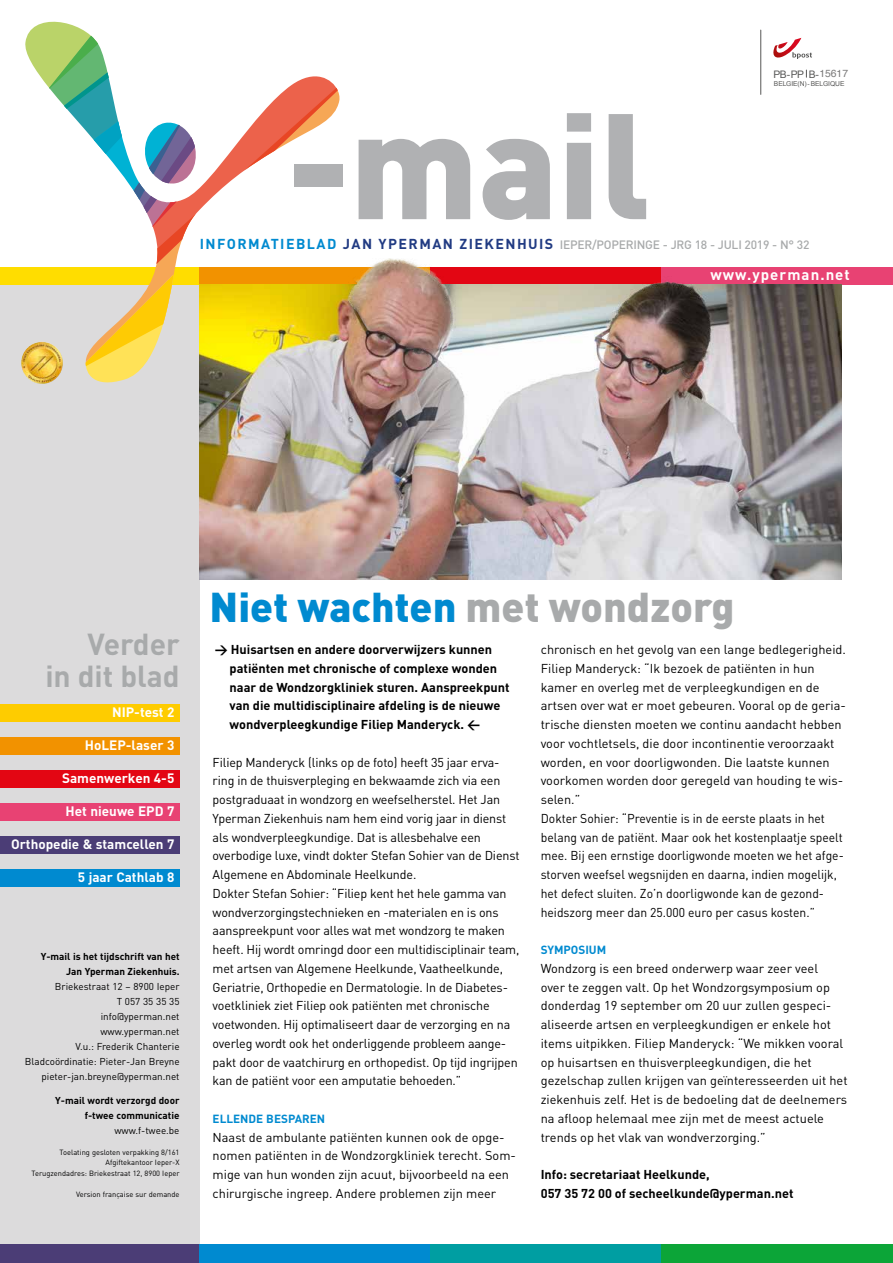
<style>
.page{position:relative;width:893px;height:1263px;background:#fff}
.page>*{position:absolute;margin:0;border:0;box-sizing:border-box;transform-origin:0 0}
.t1{font:900 147.6px "DIN";color:#b0b1b3}
.t2{font:900 41.1px "DIN";color:#008ad0}
.t3{font:700 30px/31.5px "DIN";color:#a8aaab;text-align:right}
.t4{font:700 15px "DIN";letter-spacing:.07em;color:#fff}
.t5{font:700 13.5px "DIN";color:#fff}
.t6{font:12.75px/18.8px "DIN";color:#000}
.t7{font:700 12.75px/18.8px "DIN";color:#000}
.t8{font:500 12px "DIN";letter-spacing:-.02em;color:#a8aaab}
.t9{font:700 11.7px "DIN";color:#008ad0}
.t10{font:10.35px "Arial";color:#575756}
.t11{font:9.9px/15px "DIN";color:#000;text-align:right}
.t12{font:700 9.9px/15px "DIN";color:#000;text-align:right}
.t13{font:7.5px/10.5px "DIN";color:#000;text-align:right}
.t14{font:6.75px "Arial";letter-spacing:-.005em;color:#575756}
.s1{font-family:"Helvetica";color:#7c7b7b}
.s2{font-weight:700;font-size:14.25px;color:#008ad0}
.s3{font-weight:700;font-size:14.25px;color:#213b83}
.s4{color:#a8aaab}
</style>
<div class="page">
<div style="left:0;top:276px;width:200px;height:987px;background:#dcdbdc"></div>
<div style="left:0;top:268px;width:200px;height:17px;background:#fd0"></div>
<div style="left:662px;top:268px;width:231px;height:17px;background:#e84273"></div>
<div style="left:0;top:1245px;width:200px;height:18px;background:#4b3d76"></div>
<div style="left:200px;top:1245px;width:231px;height:18px;background:#008ad0"></div>
<div style="left:431px;top:1245px;width:231px;height:18px;background:#009ea2"></div>
<div style="left:662px;top:1245px;width:231px;height:18px;background:#0ca538"></div>
<svg style="left:24px;top:21px;width:315px;height:368px"></svg>
<div style="left:0;top:704px;width:180px;height:17px;background:#fecc00"></div>
<div style="left:0;top:737px;width:180px;height:17px;background:#f29200"></div>
<div style="left:0;top:770px;width:180px;height:17px;background:#e30613"></div>
<div style="left:0;top:803px;width:180px;height:17px;background:#e84273"></div>
<div style="left:0;top:836px;width:180px;height:17px;background:#4b3d76"></div>
<div style="left:0;top:869px;width:180px;height:17px;background:#008ad0"></div>
<hr style="left:760px;top:30px;width:1px;height:64px;background:#575756">
<svg style="left:773px;top:38px;width:39px;height:21px"></svg>
<img style="left:21px;top:342px;width:42px;height:42px;border-radius:21px">
<img style="left:200px;top:254px;width:642px;height:325px">
<h1 class="t1" style="left:287px;top:67px;width:365px">-mail</h1>
<p class="t10" style="left:773px;top:67px;width:76px">PB-PP B-<span class="s1">15617</span></p>
<p class="t14" style="left:774px;top:79px;width:72px">BELGIE(N) - BELGIQUE</p>
<p class="t8" style="left:200px;top:237px;width:611px"><span class="s2">INFORMATIEBLAD</span> <span class="s3">JAN YPERMAN ZIEKENHUIS</span> IEPER/POPERINGE - JRG 18 - JULI 2019 - N° 32</p>
<p class="t4" style="left:710px;top:265px;width:141px">www.yperman.net</p>
<h3 class="t3" style="left:45px;top:627px;width:136px">Verder<br>in dit blad</h3>
<p class="t5" style="left:112px;top:703px;width:64px">NIP-test 2</p>
<p class="t5" style="left:85px;top:736px;width:91px">HoLEP-laser 3</p>
<p class="t5" style="left:62px;top:769px;width:114px">Samenwerken 4-5</p>
<p class="t5" style="left:66px;top:802px;width:110px">Het nieuwe EPD 7</p>
<p class="t5" style="left:11px;top:835px;width:165px">Orthopedie &amp; stamcellen 7</p>
<p class="t5" style="left:78px;top:868px;width:98px">5 jaar Cathlab 8</p>
<p class="t12" style="left:41px;top:948px;width:140px">Y-mail is het tijdschrift van het<br>Jan Yperman Ziekenhuis.</p>
<p class="t11" style="left:25px;top:978px;width:156px">Briekestraat 12 – 8900 Ieper<br>T 057 35 35 35<br>info@yperman.net www.yperman.net<br>V.u.: Frederik Chanterie<br>Bladcoördinatie: Pieter-Jan Breyne pieter-jan.breyne@yperman.net</p>
<p class="t12" style="left:55px;top:1092px;width:126px">Y-mail wordt verzorgd door f-twee communicatie</p>
<p class="t11" style="left:114px;top:1122px;width:67px">www.f-twee.be</p>
<p class="t13" style="left:32px;top:1146px;width:150px">Toelating gesloten verpakking 8/161<br>Afgiftekantoor Ieper-X<br>Terugzendadres: Briekestraat 12, 8900 Ieper</p>
<p class="t13" style="left:76px;top:1188px;width:105px">Version française sur demande</p>
<h2 class="t2" style="left:210px;top:579px;width:526px">Niet wachten <span class="s4">met wondzorg</span></h2>
<p class="t7" style="left:230px;top:640px;width:281px;text-indent:-15px">&gt; Huisartsen en andere doorverwijzers kunnen patiënten met chronische of complexe wonden naar de Wondzorgkliniek sturen. Aanspreekpunt van die multidisciplinaire afdeling is de nieuwe wondverpleegkundige Filiep Manderyck. &lt;</p>
<p class="t6" style="left:213px;top:752px;width:308px">Filiep Manderyck (links op de foto) heeft 35 jaar erva&shy;ring in de thuisverpleging en bekwaamde zich via een postgraduaat in wondzorg en weefselherstel. Het Jan Yperman Ziekenhuis nam hem eind vorig jaar in dienst als wondverpleegkundige. Dat is allesbehalve een overbodige luxe, vindt dokter Stefan Sohier van de Dienst Algemene en Abdominale Heelkunde.<br>Dokter Stefan Sohier: “Filiep kent het hele gamma van wondverzorgingstechnieken en -materialen en is ons aanspreekpunt voor alles wat met wondzorg te maken heeft. Hij wordt omringd door een multidisciplinair team, met artsen van Algemene Heelkunde, Vaatheelkunde, Geriatrie, Orthopedie en Dermatologie. In de Diabetes&shy;voetkliniek ziet Filiep ook patiënten met chronische voetwonden. Hij optimaliseert daar de verzorging en na overleg wordt ook het onderliggende probleem aange&shy;pakt door de vaatchirurg en orthopedist. Op tijd ingrijpen kan de patiënt voor een amputatie behoeden.”</p>
<p class="t9" style="left:213px;top:1111px;width:114px">ELLENDE BESPAREN</p>
<p class="t6" style="left:213px;top:1127px;width:305px">Naast de ambulante patiënten kunnen ook de opge&shy;nomen patiënten in de Wondzorgkliniek terecht. Som&shy;mige van hun wonden zijn acuut, bijvoorbeeld na een chirurgische ingreep. Andere problemen zijn meer</p>
<p class="t6" style="left:541px;top:640px;width:307px">chronisch en het gevolg van een lange bedlegerigheid.<br>Filiep Manderyck: “Ik bezoek de patiënten in hun kamer en overleg met de verpleegkundigen en de artsen over wat er moet gebeuren. Vooral op de geria&shy;trische diensten moeten we continu aandacht hebben voor vochtletsels, die door incontinentie veroorzaakt worden, en voor doorligwonden. Die laatste kunnen voorkomen worden door geregeld van houding te wis&shy;selen.”<br>Dokter Sohier: “Preventie is in de eerste plaats in het belang van de patiënt. Maar ook het kostenplaatje speelt mee. Bij een ernstige doorligwonde moeten we het afge&shy;storven weefsel wegsnijden en daarna, indien mogelijk, het defect sluiten. Zo’n doorligwonde kan de gezond&shy;heidszorg meer dan 25.000 euro per casus kosten.”</p>
<p class="t9" style="left:541px;top:942px;width:67px">SYMPOSIUM</p>
<p class="t6" style="left:541px;top:959px;width:308px">Wondzorg is een breed onderwerp waar zeer veel<br>over te zeggen valt. Op het Wondzorgsymposium op donderdag 19 september om 20 uur zullen gespeci&shy;aliseerde artsen en verpleegkundigen er enkele hot items uitpikken. Filiep Manderyck: “We mikken vooral op huisartsen en thuisverpleegkundigen, die het gezelschap zullen krijgen van geïnteresseerden uit het ziekenhuis zelf. Het is de bedoeling dat de deelnemers na afloop helemaal mee zijn met de meest actuele trends op het vlak van wondverzorging.”</p>
<p class="t7" style="left:541px;top:1165px;width:254px">Info: secretariaat Heelkunde,<br>057 35 72 00 of secheelkunde@yperman.net</p>
</div>
